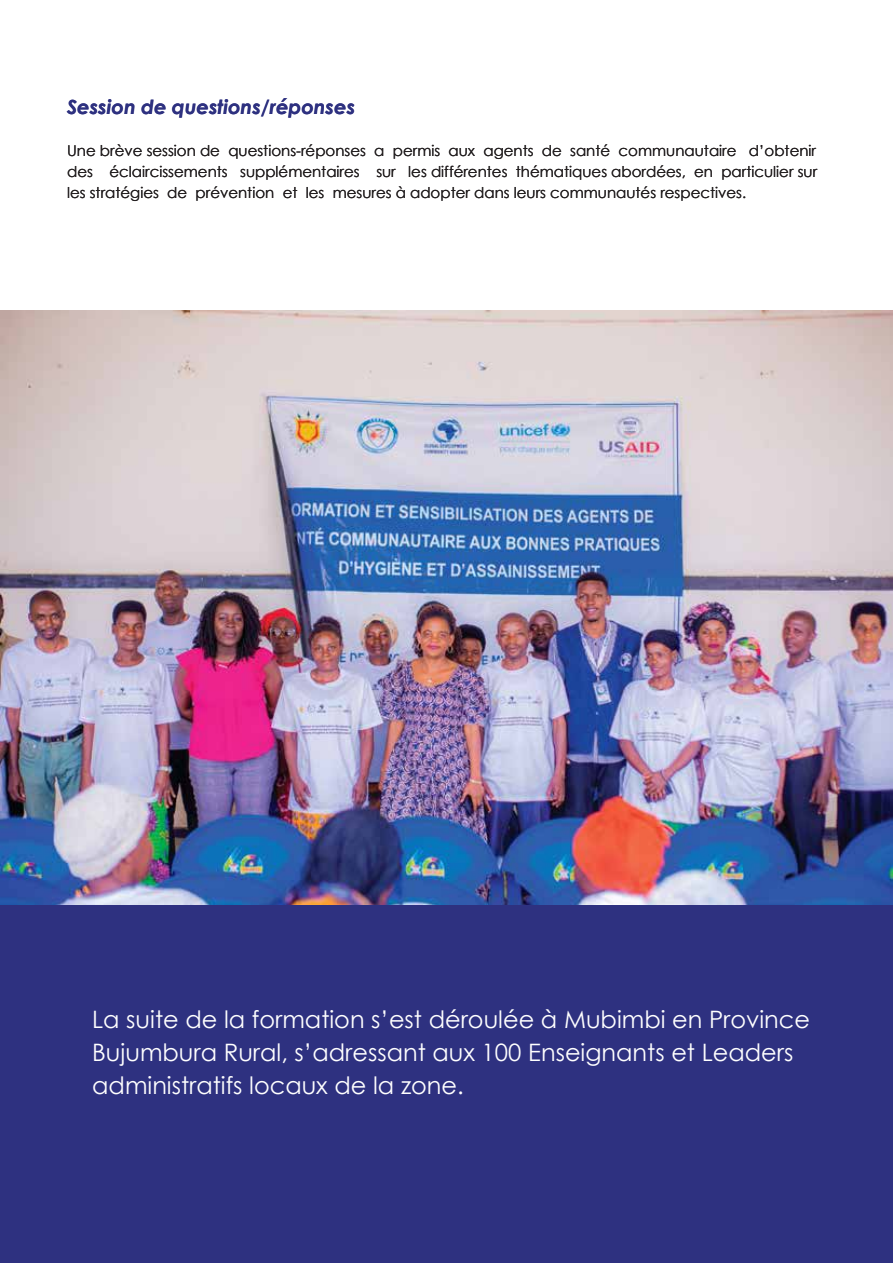
<style>
.page{position:relative;width:893px;height:1263px;background:#fff}
.page>*{position:absolute;margin:0;border:0;box-sizing:border-box;transform-origin:0 0}
.t1{font:24px/33px "Century Gothic";color:#fff}
.t2{font:italic 700 19.5px "Century Gothic";color:#2e3180}
.t3{font:15px/21px "Century Gothic";color:#231f20;text-align:justify}
</style>
<div class="page">
<img style="left:0;top:310px;width:893px;height:595px">
<div style="left:0;top:905px;width:893px;height:358px;background:#2e3180"></div>
<h2 class="t2" style="left:67px;top:92px;width:290px">Session de questions/réponses</h2>
<p class="t3" style="left:67px;top:139px;width:752px">Une brève session de questions-réponses a permis aux agents de santé communautaire d’obtenir des éclaircissements supplémentaires sur les différentes thématiques abordées, en particulier sur les stratégies de prévention et les mesures à adopter dans leurs communautés respectives.</p>
<h1 class="t1" style="left:92px;top:1002px;width:719px">La suite de la formation s’est déroulée à Mubimbi en Province<br>Bujumbura Rural, s’adressant aux 100 Enseignants et Leaders administratifs locaux de la zone.</h1>
</div>
